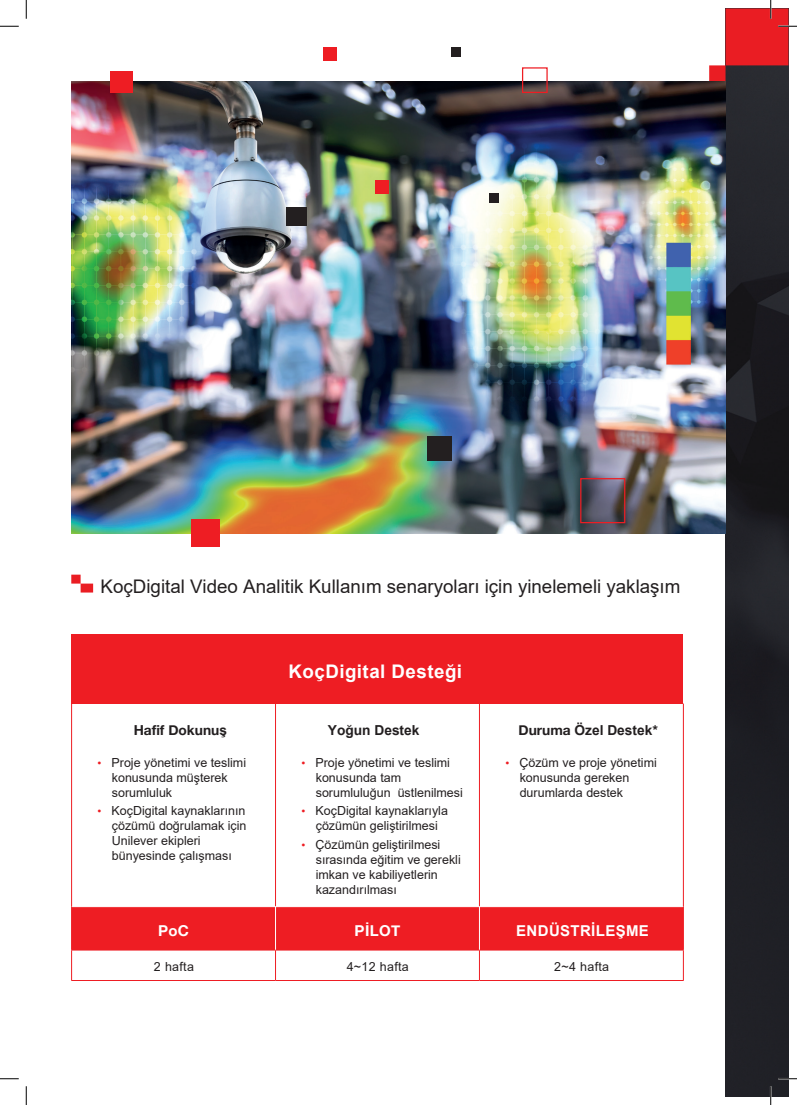
<style>
.page{position:relative;width:797px;height:1105px;background:#fff}
.page>*{position:absolute;margin:0;border:0;box-sizing:border-box;transform-origin:0 0}
.t1{font:18.75px "Arial";color:#231f20}
.t2{font:700 18.75px "Arial";letter-spacing:.025em;color:#fff}
.t3{font:700 15px "Arial";letter-spacing:.025em;color:#fff}
.t4{font:700 15px "Helvetica Neue";letter-spacing:.025em;color:#fff}
.t5{font:700 13.75px "Arial";color:#231f20}
.t6{font:700 13.75px "Helvetica Neue";color:#231f20}
.t7{font:12.5px/15px "Arial";color:#231f20}
.s1{font-family:"Arial"}
.s2{font-size:11.25px;color:#ee1d23}
.s3{font-family:"Helvetica Neue"}
</style>
<div class="page">
<img style="left:725px;top:81px;width:63px;height:1015px">
<svg style="left:71px;top:575px;width:22px;height:17px"></svg>
<div style="left:72px;top:634px;width:611px;height:69px;background:#ee1d23"></div>
<div style="left:72px;top:907px;width:611px;height:43px;background:#ee1d23"></div>
<hr style="left:71px;top:703px;width:1px;height:204px;background:#ee1d23">
<hr style="left:275px;top:703px;width:1px;height:203px;background:#ee1d23">
<hr style="left:479px;top:703px;width:1px;height:203px;background:#ee1d23">
<hr style="left:683px;top:703px;width:1px;height:204px;background:#ee1d23">
<hr style="left:71px;top:950px;width:204px;height:1px;background:#ee1d23">
<hr style="left:71px;top:950px;width:1px;height:30px;background:#ee1d23">
<hr style="left:275px;top:950px;width:204px;height:1px;background:#ee1d23">
<hr style="left:275px;top:950px;width:1px;height:30px;background:#ee1d23">
<hr style="left:479px;top:950px;width:204px;height:1px;background:#ee1d23">
<hr style="left:479px;top:950px;width:1px;height:30px;background:#ee1d23">
<hr style="left:683px;top:950px;width:1px;height:30px;background:#ee1d23">
<hr style="left:71px;top:980px;width:204px;height:1px;background:#ee1d23">
<hr style="left:275px;top:980px;width:204px;height:1px;background:#ee1d23">
<hr style="left:479px;top:980px;width:204px;height:1px;background:#ee1d23">
<hr style="left:275px;top:907px;width:1px;height:43px;background:#fff">
<hr style="left:479px;top:907px;width:1px;height:43px;background:#fff">
<hr style="left:71px;top:907px;width:1px;height:43px;background:#ee1d23">
<hr style="left:683px;top:907px;width:1px;height:43px;background:#ee1d23">
<img style="left:71px;top:81px;width:654px;height:452px">
<div style="left:427px;top:436px;width:24px;height:25px;background:#231f20"></div>
<div style="left:451px;top:48px;width:9px;height:9px;background:#231f20"></div>
<div style="left:489px;top:194px;width:9px;height:9px;background:#231f20"></div>
<div style="left:323px;top:48px;width:14px;height:13px;background:#ee1d23"></div>
<div style="left:375px;top:180px;width:14px;height:14px;background:#ee1d23"></div>
<div style="left:110px;top:71px;width:23px;height:22px;background:#ee1d23"></div>
<div style="left:191px;top:519px;width:29px;height:27px;background:#ee1d23"></div>
<div style="left:287px;top:207px;width:20px;height:19px;background:#231f20"></div>
<div style="left:580px;top:478px;width:45px;height:45px;border:1px solid #ee1d23"></div>
<div style="left:522px;top:67px;width:25px;height:26px;border:1px solid #ee1d23"></div>
<svg style="left:0;top:25px;width:19px;height:2px"></svg>
<svg style="left:0;top:1078px;width:19px;height:1px"></svg>
<svg style="left:778px;top:1078px;width:19px;height:1px"></svg>
<svg style="left:25px;top:0;width:2px;height:19px"></svg>
<svg style="left:25px;top:1086px;width:2px;height:19px"></svg>
<svg style="left:709px;top:0;width:88px;height:81px"></svg>
<svg style="left:770px;top:1086px;width:1px;height:19px"></svg>
<p class="t1" style="left:101px;top:577px;width:581px">KoçDigital Video Analitik Kullanım senaryoları için yinelemeli yaklaşım</p>
<p class="t6" style="left:134px;top:719px;width:95px">Hafif Dokunu<span class="s1">ş</span></p>
<p class="t7" style="left:112px;top:755px;width:136px;text-indent:-14px"><span class="s2">•</span> Proje yönetimi ve teslimi konusunda müşterek sorumluluk</p>
<p class="t7" style="left:112px;top:804px;width:136px;text-indent:-14px"><span class="s2">•</span> KoçDigital kaynaklarının çözümü doğrulamak için<br>Unilever ekipleri bünyesinde çalışması</p>
<p class="t2" style="left:288px;top:662px;width:175px">KoçDigital Desteği</p>
<p class="t5" style="left:328px;top:723px;width:93px">Yoğun Destek</p>
<p class="t7" style="left:316px;top:755px;width:149px;text-indent:-14px"><span class="s2">•</span> Proje yönetimi ve teslimi konusunda tam sorumluluğun üstlenilmesi</p>
<p class="t7" style="left:301px;top:804px;width:148px;text-align:center"><span class="s2">•</span> KoçDigital kaynaklarıyla çözümün geliştirilmesi</p>
<p class="t7" style="left:316px;top:837px;width:146px;text-indent:-14px"><span class="s2">•</span> Çözümün geliştirilmesi sırasında eğitim ve gerekli imkan ve kabiliyetlerin kazandırılması</p>
<p class="t5" style="left:518px;top:723px;width:141px"><span class="s3">Duruma</span> Özel Destek<span class="s3">*</span></p>
<p class="t7" style="left:519px;top:755px;width:139px;text-indent:-14px"><span class="s2">•</span> Çözüm ve proje yönetimi konusunda gereken durumlarda destek</p>
<p class="t4" style="left:158px;top:918px;width:33px">PoC</p>
<p class="t4" style="left:354px;top:918px;width:47px">PİLOT</p>
<p class="t3" style="left:516px;top:923px;width:134px">ENDÜSTRİLEŞME</p>
<p class="t7" style="left:154px;top:960px;width:42px">2 hafta</p>
<p class="t7" style="left:347px;top:960px;width:64px">4~12 hafta</p>
<p class="t7" style="left:554px;top:960px;width:56px">2~4 hafta</p>
</div>
